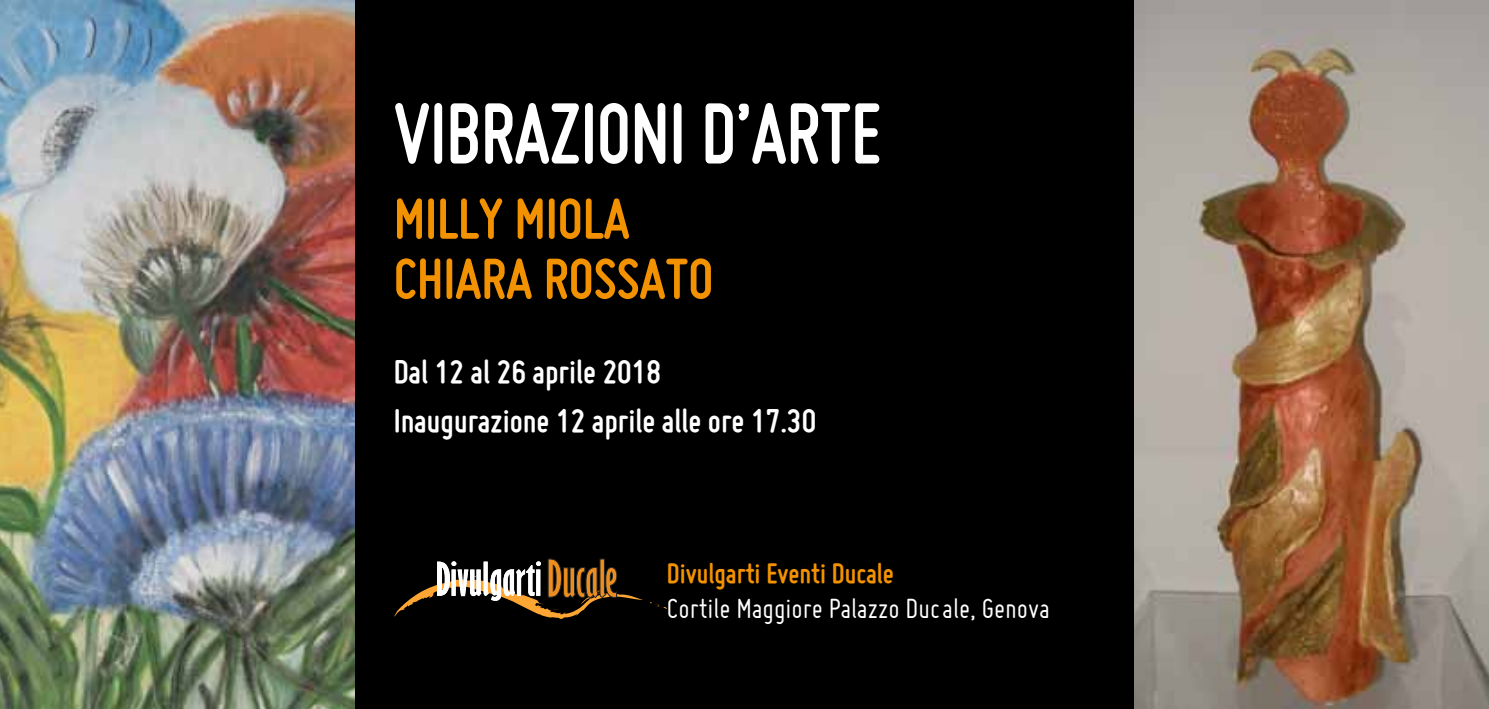
<style>
.page{position:relative;width:1489px;height:709px;background:#fff}
.page>*{position:absolute;margin:0;border:0;box-sizing:border-box;transform-origin:0 0}
.t1{font:700 90px "Miso";color:#fff;scale:.9 1}
.t2{font:700 60px/60px "Miso";color:#f39200}
.t3{font:700 35px/49.2px "Miso";color:#fff}
.t4{font:30px "Miso";color:#fff}
.t5{font:700 30px "Miso";color:#f39200}
</style>
<div class="page">
<div style="left:0;top:0;width:1488px;height:709px;background:#000"></div>
<svg style="left:650px;top:602px;width:17px;height:7px"></svg>
<svg style="left:394px;top:558px;width:249px;height:61px"></svg>
<img style="left:0;top:0;width:354px;height:709px">
<img style="left:1134px;top:0;width:354px;height:709px">
<h1 class="t1" style="left:394px;top:82px;width:542px">VIBRAZIONI D’ARTE</h1>
<h2 class="t2" style="left:394px;top:188px;width:321px">MILLY MIOLA<br>CHIARA ROSSATO</h2>
<p class="t3" style="left:394px;top:346px;width:424px">Dal 12 al 26 aprile 2018<br>Inaugurazione 12 aprile alle ore 17.30</p>
<p class="t5" style="left:667px;top:556px;width:229px">Divulgarti Eventi Ducale</p>
<p class="t4" style="left:667px;top:591px;width:384px">Cortile Maggiore Palazzo Ducale, Genova</p>
</div>
